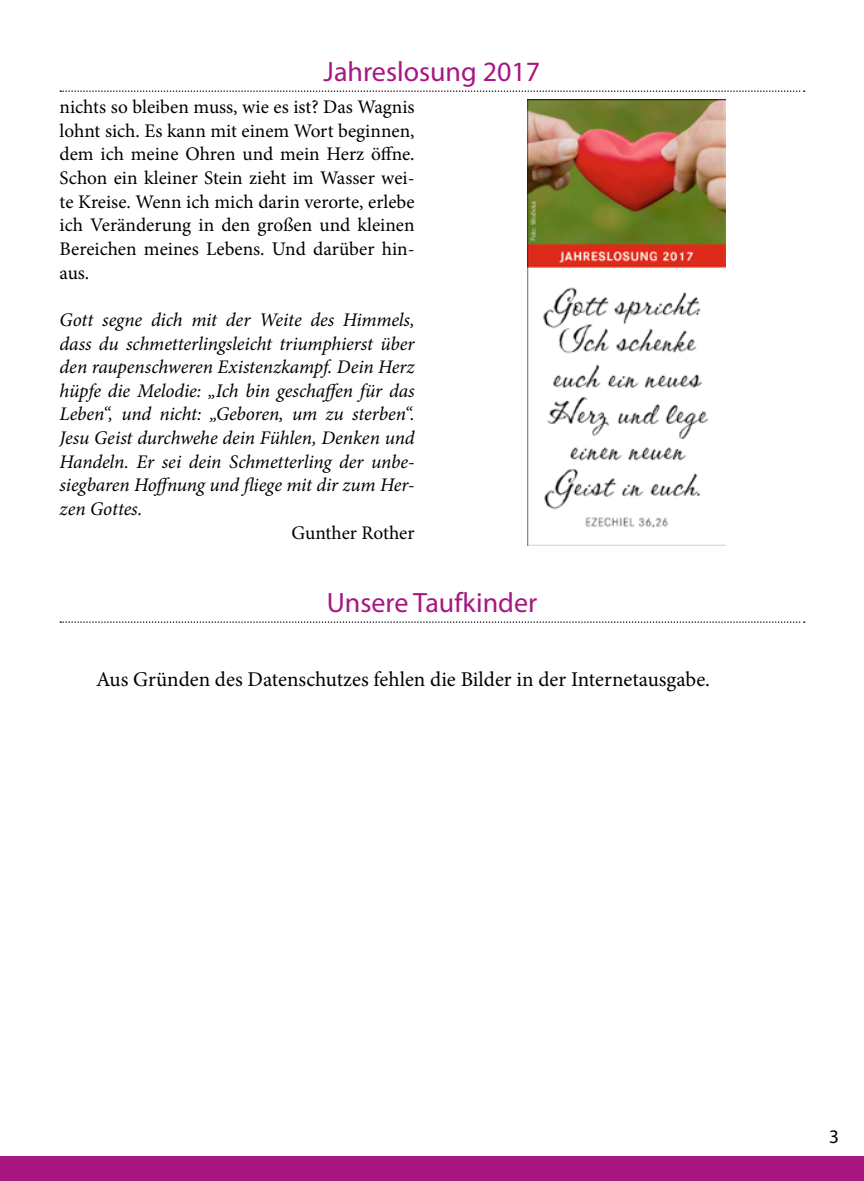
<style>
.page{position:relative;width:864px;height:1181px;background:#fff}
.page>*{position:absolute;margin:0;border:0;box-sizing:border-box;transform-origin:0 0}
.t1{font:28px "Myriad Pro";color:#a71681}
.t2{font:21px "Minion Pro";color:#000}
.t3{font:italic 19.25px/23.6px "Minion Pro";letter-spacing:-.01em;color:#000;text-align:justify}
.t4{font:19.25px/23.6px "Minion Pro";color:#000;text-align:justify}
.t5{font:19.25px "Myriad Pro";color:#000}
</style>
<div class="page">
<div style="left:0;top:1156px;width:863px;height:25px;background:#a71681"></div>
<svg style="left:60px;top:90px;width:744px;height:2px"></svg>
<img style="left:527px;top:99px;width:198px;height:447px">
<svg style="left:60px;top:621px;width:744px;height:2px"></svg>
<h1 class="t1" style="left:323px;top:54px;width:218px">Jahreslosung 2017</h1>
<p class="t4" style="left:60px;top:95px;width:356px">nichts so bleiben muss, wie es ist? Das Wagnis lohnt sich. Es kann mit einem Wort beginnen, dem ich meine Ohren und mein Herz öffne.<br>Schon ein kleiner Stein zieht im Wasser wei&shy;te Kreise. Wenn ich mich darin verorte, erlebe ich Veränderung in den großen und kleinen Bereichen meines Lebens. Und darüber hin&shy;aus.</p>
<p class="t3" style="left:60px;top:308px;width:356px">Gott segne dich mit der Weite des Himmels, dass du schmetterlingsleicht triumphierst über den raupenschweren Existenzkampf. Dein Herz hüpfe die Melodie: „Ich bin geschaffen für das Leben“, und nicht: „Geboren, um zu sterben“.<br>Jesu Geist durchwehe dein Fühlen, Denken und Handeln. Er sei dein Schmetterling der unbe&shy;siegbaren Hoffnung und fliege mit dir zum Her&shy;zen Gottes.</p>
<p class="t4" style="left:291px;top:521px;width:124px">Gunther Rother</p>
<h1 class="t1" style="left:326px;top:585px;width:212px">Unsere Taufkinder</h1>
<p class="t2" style="left:96px;top:665px;width:615px">Aus Gründen des Datenschutzes fehlen die Bilder in der Internetausgabe.</p>
<p class="t5" style="left:828px;top:1124px;width:11px">3</p>
</div>
